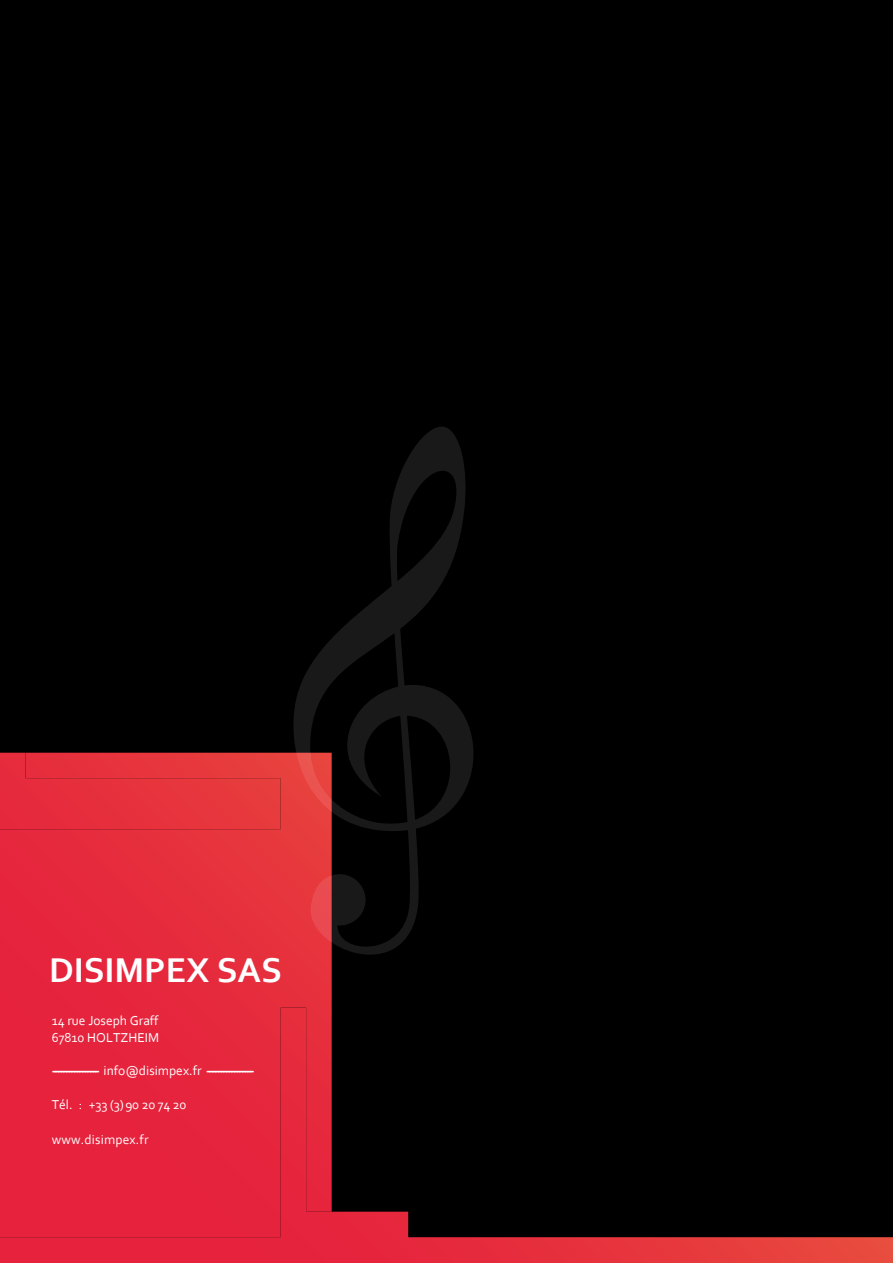
<style>
.page{position:relative;width:893px;height:1263px;background:#000}
.page>*{position:absolute;margin:0;border:0;box-sizing:border-box;transform-origin:0 0}
.t1{font:700 36px "Corbel";color:#fff}
.t2{font:13.5px/17px "Corbel";color:#fff}
.t3{font:700 13.5px "Hansom FY";color:#fff}
.s1{font-family:"Corbel";font-weight:400}
</style>
<div class="page">
<svg style="left:0;top:957px;width:893px;height:306px"></svg>
<svg style="left:0;top:753px;width:288px;height:204px;background:#e52e3c"></svg>
<svg style="left:288px;top:427px;width:206px;height:539px"></svg>
<h1 class="t1" style="left:49px;top:947px;width:234px">DISIMPEX SAS</h1>
<p class="t2" style="left:52px;top:1011px;width:109px">14 rue Joseph Graff<br>67810 HOLTZHEIM</p>
<p class="t3" style="left:52px;top:1063px;width:205px">----------------- <span class="s1">i n f o @ d i s i m p e x . f r</span> -----------------</p>
<p class="t2" style="left:52px;top:1096px;width:136px">Tél. : +33 (3)90 20 74 20</p>
<p class="t2" style="left:52px;top:1130px;width:98px">www.disimpex.fr</p>
</div>
